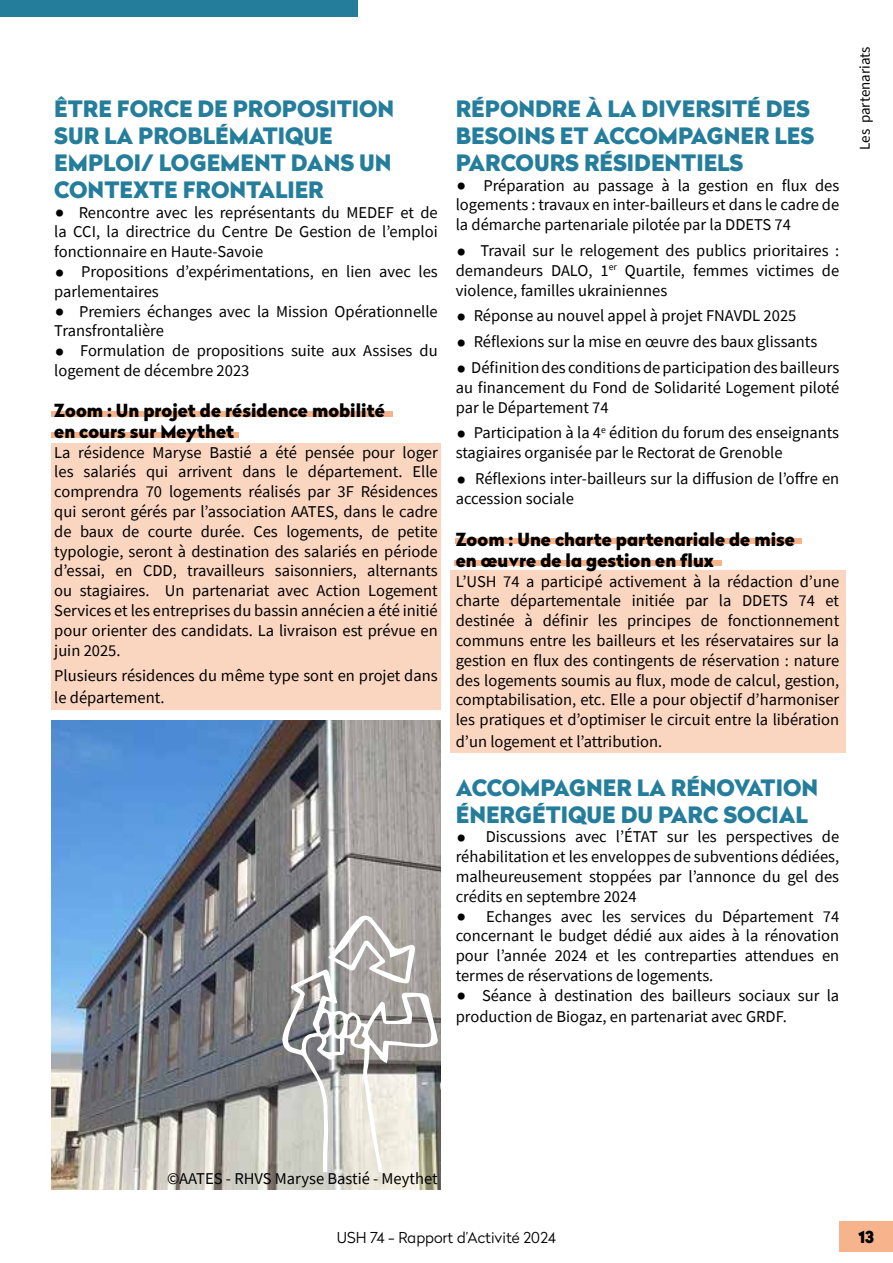
<style>
.page{position:relative;width:893px;height:1263px;background:#fff}
.page>*{position:absolute;margin:0;border:0;box-sizing:border-box;transform-origin:0 0}
.t1{font:900 22.5px/27px "Radikal";color:#247d9b}
.t2{font:900 18px/21px "Radikal";color:#000}
.t3{font:16.5px/19.8px "Source Sans Pro";color:#000}
.t4{font:900 16.5px "Radikal";color:#000}
.t5{font:300 15px "Radikal";color:#000}
.t6{font:15px "Source Sans Pro";letter-spacing:-.005em;color:#000}
.s1{font-weight:900;font-size:34.5px}
</style>
<div class="page">
<div style="left:839px;top:1221px;width:54px;height:31px;background:#f7b38c"></div>
<div style="left:0;top:0;width:357px;height:17px;background:#247d9b"></div>
<div style="left:455px;top:538px;width:347px;height:6px;background:#f7b38c"></div>
<div style="left:455px;top:560px;width:267px;height:5px;background:#f7b38c"></div>
<div style="left:450px;top:570px;width:395px;height:183px;background:#fad6c1"></div>
<div style="left:51px;top:443px;width:390px;height:266px;background:#fad6c1"></div>
<div style="left:51px;top:411px;width:341px;height:6px;background:#f7b38c"></div>
<div style="left:51px;top:432px;width:187px;height:6px;background:#f7b38c"></div>
<img style="left:51px;top:721px;width:390px;height:468px">
<svg style="left:282px;top:915px;width:156px;height:257px;background:#b8b6b2"></svg>
<h1 class="t1" style="left:54px;top:95px;width:341px">ÊTRE FORCE DE PROPOSITION<br>SUR LA PROBLÉMATIQUE<br>EMPLOI/ LOGEMENT DANS UN<br>CONTEXTE FRONTALIER</h1>
<p class="t3" style="left:54px;top:202px;width:385px"><span class="s1">.</span> Rencontre avec les représentants du MEDEF et de la CCI, la directrice du Centre De Gestion de l’emploi fonctionnaire en Haute-Savoie<br><span class="s1">.</span> Propositions d’expérimentations, en lien avec les parlementaires<br><span class="s1">.</span> Premiers échanges avec la Mission Opérationnelle Transfrontalière<br><span class="s1">.</span> Formulation de propositions suite aux Assises du logement de décembre 2023</p>
<p class="t2" style="left:54px;top:399px;width:332px">Zoom : Un projet de résidence mobilité en cours sur Meythet</p>
<p class="t3" style="left:54px;top:442px;width:385px;text-align:justify">La résidence Maryse Bastié a été pensée pour loger les salariés qui arrivent dans le département. Elle comprendra 70 logements réalisés par 3F Résidences qui seront gérés par l’association AATES, dans le cadre de baux de courte durée. Ces logements, de petite typologie, seront à destination des salariés en période d’essai, en CDD, travailleurs saisonniers, alternants ou stagiaires. Un partenariat avec Action Logement Services et les entreprises du bassin annécien a été initié pour orienter des candidats. La livraison est prévue en juin 2025.</p>
<p class="t3" style="left:54px;top:665px;width:385px;line-height:21.6px">Plusieurs résidences du même type sont en projet dans le département.</p>
<h1 class="t1" style="left:456px;top:95px;width:360px">RÉPONDRE À LA DIVERSITÉ DES<br>BESOINS ET ACCOMPAGNER LES<br>PARCOURS RÉSIDENTIELS</h1>
<p class="t3" style="left:456px;top:175px;width:385px;text-align:justify"><span class="s1">.</span> Préparation au passage à la gestion en flux des logements : travaux en inter-bailleurs et dans le cadre de la démarche partenariale pilotée par la DDETS 74</p>
<p class="t3" style="left:456px;top:241px;width:385px;text-align:justify"><span class="s1">.</span> Travail sur le relogement des publics prioritaires : demandeurs DALO, 1<sup>er</sup> Quartile, femmes victimes de violence, familles ukrainiennes</p>
<p class="t3" style="left:456px;top:303px;width:385px;line-height:25.8px"><span class="s1">.</span> Réponse au nouvel appel à projet FNAVDL 2025<br><span class="s1">.</span> Réflexions sur la mise en œuvre des baux glissants<br><span class="s1">.</span> Définition des conditions de participation des bailleurs</p>
<p class="t3" style="left:456px;top:377px;width:385px">au financement du Fond de Solidarité Logement piloté par le Département 74</p>
<p class="t3" style="left:456px;top:423px;width:385px"><span class="s1">.</span> Participation à la 4<sup>e</sup> édition du forum des enseignants stagiaires organisée par le Rectorat de Grenoble</p>
<p class="t3" style="left:456px;top:469px;width:385px"><span class="s1">.</span> Réflexions inter-bailleurs sur la diffusion de l’offre en accession sociale</p>
<p class="t2" style="left:456px;top:528px;width:341px">Zoom : Une charte partenariale de mise en œuvre de la gestion en flux</p>
<p class="t3" style="left:456px;top:571px;width:385px;text-align:justify">L’USH 74 a participé activement à la rédaction d’une charte départementale initiée par la DDETS 74 et destinée à définir les principes de fonctionnement communs entre les bailleurs et les réservataires sur la gestion en flux des contingents de réservation : nature des logements soumis au flux, mode de calcul, gestion, comptabilisation, etc. Elle a pour objectif d’harmoniser les pratiques et d’optimiser le circuit entre la libération</p>
<p class="t3" style="left:456px;top:731px;width:208px">d’un logement et l’attribution.</p>
<h1 class="t1" style="left:456px;top:773px;width:364px">ACCOMPAGNER LA RÉNOVATION<br>ÉNERGÉTIQUE DU PARC SOCIAL</h1>
<p class="t3" style="left:456px;top:827px;width:385px"><span class="s1">.</span> Discussions avec l’ÉTAT sur les perspectives de réhabilitation et les enveloppes de subventions dédiées, malheureusement stoppées par l’annonce du gel des crédits en septembre 2024<br><span class="s1">.</span> Echanges avec les services du Département 74 concernant le budget dédié aux aides à la rénovation pour l’année 2024 et les contreparties attendues en termes de réservations de logements.<br><span class="s1">.</span> Séance à destination des bailleurs sociaux sur la</p>
<p class="t3" style="left:456px;top:1007px;width:333px">production de Biogaz, en partenariat avec GRDF.</p>
<p class="t6" style="left:855px;top:150px;width:105px;rotate:-90deg">Les partenariats</p>
<p class="t3" style="left:167px;top:1169px;width:272px">©AATES - RHVS Maryse Bastié - Meythet</p>
<p class="t5" style="left:337px;top:1226px;width:221px">USH 74 - Rapport d’Activité 2024</p>
<p class="t4" style="left:858px;top:1225px;width:17px">13</p>
</div>
